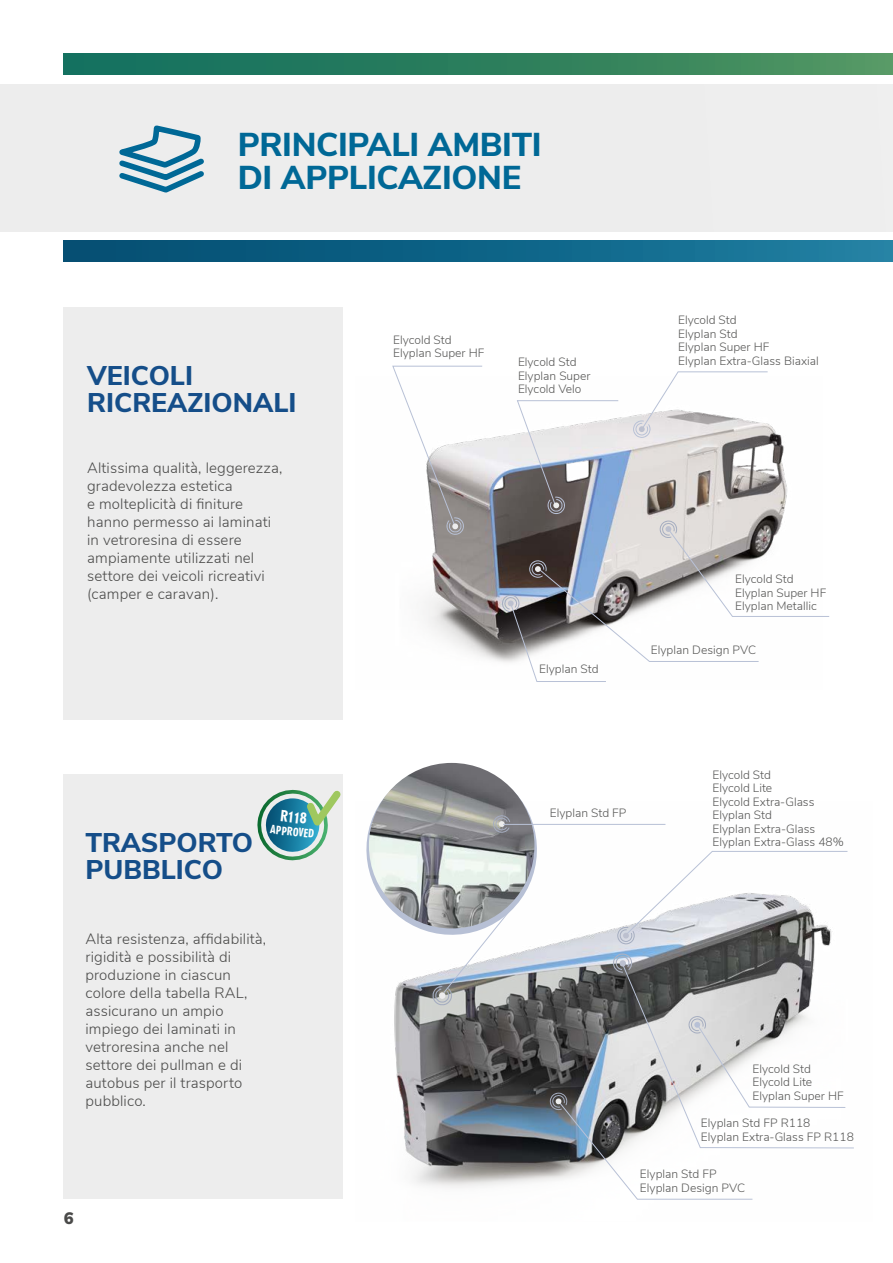
<style>
.page{position:relative;width:893px;height:1263px;background:#fff}
.page>*{position:absolute;margin:0;border:0;box-sizing:border-box;transform-origin:0 0}
.t1{font:800 33px/33px "Nunito Sans";letter-spacing:-.01em;color:#006896}
.t2{font:800 27px/27px "Nunito Sans";color:#154e89}
.t3{font:200 16.5px "Nunito Sans 12 pt";color:#4a4a49}
.t4{font:300 15px/18px "Nunito Sans";letter-spacing:.01em;color:#4a4a49}
.t5{font:14.7px "Geometric 706 BT Black Condensed B";color:#fff}
.t6{font:300 12px/13.5px "Nunito Sans";color:#575756}
.t7{font:11.1px "Geometric 706 BT Black Condensed B";color:#fff}
</style>
<div class="page">
<div style="left:0;top:84px;width:893px;height:148px;background:#ededed"></div>
<div style="left:64px;top:241px;width:829px;height:20px;background:linear-gradient(to right,#004b6f,#1f7fa2)"></div>
<div style="left:64px;top:53px;width:829px;height:21px;background:linear-gradient(to right,#0e6c5d,#509460)"></div>
<div style="left:63px;top:308px;width:279px;height:412px;background:#ededed"></div>
<div style="left:63px;top:774px;width:279px;height:425px;background:#ededed"></div>
<img style="left:423px;top:416px;width:365px;height:246px">
<svg style="left:516px;top:400px;width:103px;height:114px"></svg>
<svg style="left:392px;top:365px;width:91px;height:170px"></svg>
<svg style="left:502px;top:520px;width:328px;height:162px"></svg>
<svg style="left:633px;top:371px;width:135px;height:67px"></svg>
<svg style="left:366px;top:762px;width:488px;height:438px"></svg>
<svg style="left:119px;top:128px;width:85px;height:65px"></svg>
<svg style="left:257px;top:784px;width:86px;height:78px"></svg>
<h1 class="t1" style="left:238px;top:126px;width:305px">PRINCIPALI AMBITI<br>DI APPLICAZIONE</h1>
<h2 class="t2" style="left:87px;top:361px;width:211px">VEICOLI<br>RICREAZIONALI</h2>
<p class="t4" style="left:87px;top:458px;width:197px">Altissima qualità, leggerezza, gradevolezza estetica<br>e molteplicità di finiture hanno permesso ai laminati in vetroresina di essere ampiamente utilizzati nel settore dei veicoli ricreativi (camper e caravan).</p>
<h2 class="t2" style="left:85px;top:828px;width:169px">TRASPORTO<br>PUBBLICO</h2>
<p class="t5" style="left:281px;top:807px;width:28px;rotate:6deg">R118</p>
<p class="t7" style="left:271px;top:823px;width:46px;rotate:6deg">APPROVED</p>
<p class="t4" style="left:85px;top:928px;width:182px">Alta resistenza, affidabilità, rigidità e possibilità di produzione in ciascun colore della tabella RAL, assicurano un ampio impiego dei laminati in vetroresina anche nel settore dei pullman e di autobus per il trasporto pubblico.</p>
<h3 class="t3" style="left:64px;top:1207px;width:11px">6</h3>
<p class="t6" style="left:393px;top:332px;width:93px">Elycold Std<br>Elyplan Super HF</p>
<p class="t6" style="left:518px;top:355px;width:74px">Elycold Std<br>Elyplan Super<br>Elycold Velo</p>
<p class="t6" style="left:678px;top:312px;width:142px">Elycold Std<br>Elyplan Std<br>Elyplan Super HF<br>Elyplan Extra-Glass Biaxial</p>
<p class="t6" style="left:539px;top:661px;width:61px">Elyplan Std</p>
<p class="t6" style="left:735px;top:571px;width:93px">Elycold Std<br>Elyplan Super HF<br>Elyplan Metallic</p>
<p class="t6" style="left:651px;top:642px;width:107px">Elyplan Design PVC</p>
<p class="t6" style="left:550px;top:805px;width:78px">Elyplan Std FP</p>
<p class="t6" style="left:712px;top:767px;width:133px">Elycold Std<br>Elycold Lite<br>Elycold Extra-Glass<br>Elyplan Std<br>Elyplan Extra-Glass<br>Elyplan Extra-Glass 48%</p>
<p class="t6" style="left:752px;top:1061px;width:93px">Elycold Std<br>Elycold Lite<br>Elyplan Super HF</p>
<p class="t6" style="left:701px;top:1115px;width:154px">Elyplan Std FP R118<br>Elyplan Extra-Glass FP R118</p>
<p class="t6" style="left:640px;top:1166px;width:107px">Elyplan Std FP<br>Elyplan Design PVC</p>
</div>
